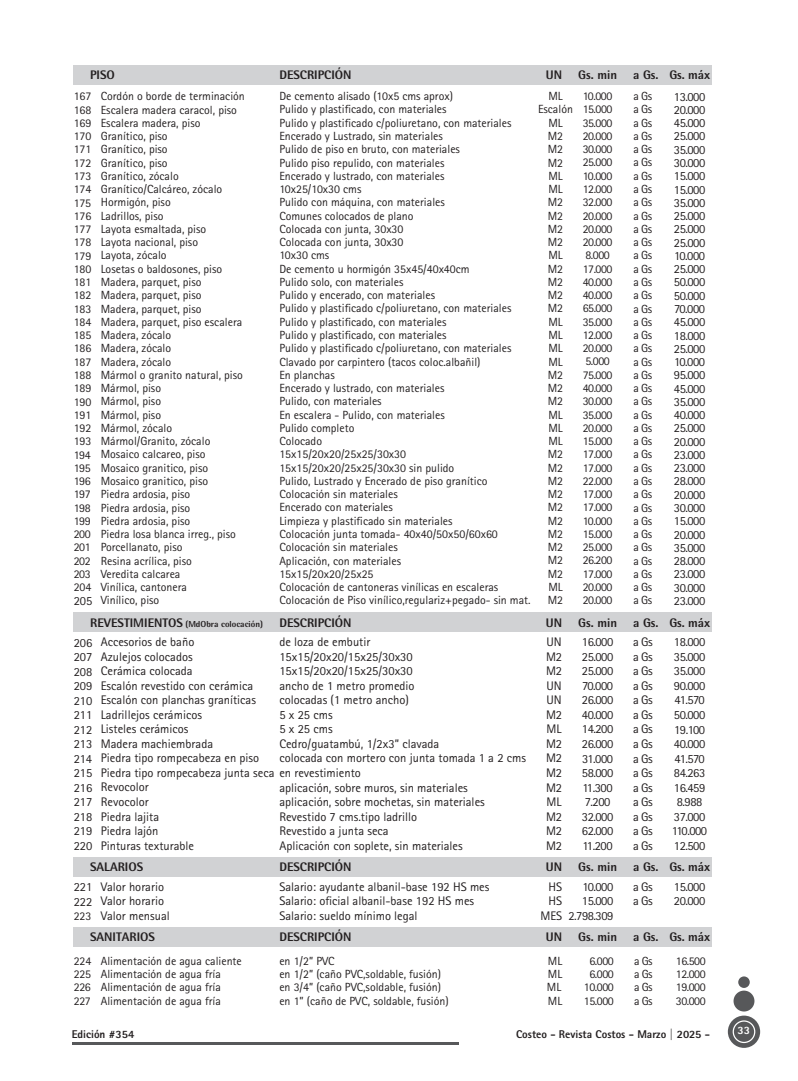
<style>
.page{position:relative;width:798px;height:1081px;background:#fff}
.page>*{position:absolute;margin:0;border:0;box-sizing:border-box;transform-origin:0 0}
.t1{font:12.38px/14.5px "Rotis Sans Serif Std";color:#231f20}
.t2{font:12.38px/14.5px "Rotis Sans Serif Std";letter-spacing:-.04em;color:#231f20}
.t3{font:800 12.38px "Rotis Semi Sans Std";color:#231f20}
.t4{font:11.75px/13.2px "Rotis Sans Serif Std";color:#231f20;text-align:justify}
.t5{font:11.75px/13.2px "Rotis Sans Serif Std";letter-spacing:-.04em;color:#231f20}
.t6{font:800 11.25px "Rotis Sans Serif Std";color:#231f20}
.t7{font:800 11.25px "Rotis Sans Serif Std";color:#fff}
.t8{font:800 8.75px "Rotis Semi Sans Std";color:#231f20}
.s1{font-size:12.38px}
</style>
<div class="page">
<div style="left:738px;top:976px;width:11px;height:12px;background:#57585a;border-radius:50%"></div>
<div style="left:733px;top:990px;width:21px;height:21px;background:#57585a;border-radius:50%"></div>
<svg style="left:727px;top:1015px;width:32px;height:33px"></svg>
<div style="left:732px;top:1020px;width:23px;height:23px;border:1px solid #fff;border-radius:50%"></div>
<hr style="left:72px;top:1042px;width:386px;height:3px;background:#57585a">
<div style="left:74px;top:65px;width:637px;height:20px;background:#d1d2d4"></div>
<div style="left:74px;top:612px;width:637px;height:20px;background:#d1d2d4"></div>
<div style="left:74px;top:857px;width:637px;height:20px;background:#d1d2d4"></div>
<div style="left:74px;top:927px;width:637px;height:19px;background:#d1d2d4"></div>
<p class="t3" style="left:90px;top:67px;width:26px">PISO</p>
<p class="t3" style="left:279px;top:67px;width:74px">DESCRIPCIÓN</p>
<p class="t3" style="left:545px;top:67px;width:18px">UN</p>
<p class="t3" style="left:578px;top:67px;width:40px">Gs. min</p>
<p class="t3" style="left:632px;top:67px;width:79px">a Gs. Gs. máx</p>
<p class="t4" style="left:101px;top:90px;width:145px;text-align:left">Cordón o borde de terminación<br>Escalera madera caracol, piso<br>Escalera madera, piso<br>Granítico, piso<br>Granítico, piso<br>Granítico, piso<br>Granítico, zócalo<br>Granítico/Calcáreo, zócalo<br>Hormigón, piso<br>Ladrillos, piso<br>Layota esmaltada, piso<br>Layota nacional, piso<br>Layota, zócalo<br>Losetas o baldosones, piso<br>Madera, parquet, piso<br>Madera, parquet, piso<br>Madera, parquet, piso<br>Madera, parquet, piso escalera<br>Madera, zócalo<br>Madera, zócalo<br>Madera, zócalo<br>Mármol o granito natural, piso<br>Mármol, piso<br>Mármol, piso<br>Mármol, piso<br>Mármol, zócalo<br>Mármol/Granito, zócalo<br>Mosaico calcareo, piso<br>Mosaico granitico, piso<br>Mosaico granitico, piso<br>Piedra ardosia, piso<br>Piedra ardosia, piso<br>Piedra ardosia, piso<br>Piedra losa blanca irreg., piso<br>Porcellanato, piso<br>Resina acrílica, piso<br>Veredita calcarea<br>Vinílica, cantonera<br>Vinílico, piso</p>
<p class="t4" style="left:279px;top:90px;width:253px;text-align:left">De cemento alisado (10x5 cms aprox)<br>Pulido y plastificado, con materiales<br>Pulido y plastificado c/poliuretano, con materiales Encerado y Lustrado, sin materiales<br>Pulido de piso en bruto, con materiales<br>Pulido piso repulido, con materiales<br>Encerado y lustrado, con materiales<br>10x25/10x30 cms<br>Pulido con máquina, con materiales<br>Comunes colocados de plano<br>Colocada con junta, 30x30<br>Colocada con junta, 30x30<br>10x30 cms<br>De cemento u hormigón 35x45/40x40cm<br>Pulido solo, con materiales<br>Pulido y encerado, con materiales<br>Pulido y plastificado c/poliuretano, con materiales Pulido y plastificado, con materiales<br>Pulido y plastificado, con materiales<br>Pulido y plastificado c/poliuretano, con materiales Clavado por carpintero (tacos coloc.albañil)<br>En planchas<br>Encerado y lustrado, con materiales<br>Pulido, con materiales<br>En escalera - Pulido, con materiales<br>Pulido completo<br>Colocado<br>15x15/20x20/25x25/30x30<br>15x15/20x20/25x25/30x30 sin pulido<br>Pulido, Lustrado y Encerado de piso granítico Colocación sin materiales<br>Encerado con materiales<br>Limpieza y plastificado sin materiales<br>Colocación junta tomada- 40x40/50x50/60x60<br>Colocación sin materiales<br>Aplicación, con materiales<br>15x15/20x20/25x25<br>Colocación de cantoneras vinílicas en escaleras Colocación de Piso vinílico,regulariz+pegado- sin mat.</p>
<p class="t4" style="left:538px;top:89px;width:36px;text-align:center">ML<br>Escalón<br>ML<br>M2<br>M2<br>M2<br>ML<br>ML<br>M2<br>M2<br>M2<br>M2<br>ML<br>M2<br>M2<br>M2<br>M2<br>ML<br>ML<br>ML<br>ML<br>M2<br>M2<br>M2<br>ML<br>ML<br>ML<br>M2<br>M2<br>M2<br>M2<br>M2<br>M2<br>M2<br>M2<br>M2<br>M2<br>ML<br>M2</p>
<p class="t5" style="left:582px;top:89px;width:31px">10.000<br>15.000<br>35.000<br>20.000<br>30.000<br>25.000<br>10.000<br>12.000<br>32.000<br>20.000<br>20.000<br>20.000<br>8.000<br>17.000<br>40.000<br>40.000<br>65.000<br>35.000<br>12.000<br>20.000<br>5.000<br>75.000<br>40.000<br>30.000<br>35.000<br>20.000<br>15.000<br>17.000<br>17.000<br>22.000<br>17.000<br>17.000<br>10.000<br>15.000<br>25.000<br>26.200<br>17.000<br>20.000<br>20.000</p>
<p class="t4" style="left:633px;top:89px;width:20px">a Gs a Gs a Gs a Gs a Gs a Gs a Gs a Gs a Gs a Gs a Gs a Gs a Gs a Gs a Gs a Gs a Gs a Gs a Gs a Gs a Gs a Gs a Gs a Gs a Gs a Gs a Gs a Gs a Gs a Gs a Gs a Gs a Gs a Gs a Gs a Gs a Gs a Gs a Gs</p>
<p class="t1" style="left:673px;top:90px;width:33px;line-height:13.2px;text-align:justify">13.000<br>20.000<br>45.000<br>25.000<br>35.000<br>30.000<br>15.000<br>15.000<br>35.000<br>25.000<br>25.000<br>25.000<br>10.000<br>25.000<br>50.000<br>50.000<br>70.000<br>45.000<br>18.000<br>25.000<br>10.000<br>95.000<br>45.000<br>35.000<br>40.000<br>25.000<br>20.000<br>23.000<br>23.000<br>28.000<br>20.000<br>30.000<br>15.000<br>20.000<br>35.000<br>28.000<br>23.000<br>30.000<br>23.000</p>
<p class="t4" style="left:74px;top:90px;width:19px">167<br>168<br>169<br>170<br>171<br>172<br>173<br>174<br>175<br>176<br>177<br>178<br>179<br>180<br>181<br>182<br>183<br>184<br>185<br>186<br>187<br>188<br>189<br>190<br>191<br>192<br>193<br>194<br>195<br>196<br>197<br>198<br>199<br>200<br>201<br>202<br>203<br>204</p>
<p class="t1" style="left:74px;top:593px;width:20px">205</p>
<p class="t1" style="left:74px;top:635px;width:20px;text-align:justify">206<br>207<br>208<br>209<br>210<br>211<br>212<br>213<br>214<br>215<br>216<br>217<br>218<br>219<br>220</p>
<p class="t1" style="left:74px;top:879px;width:20px">221<br>222</p>
<p class="t8" style="left:90px;top:618px;width:174px"><span class="s1">REVESTIMIENTOS</span> (MdObra colocación)</p>
<p class="t3" style="left:279px;top:614px;width:74px">DESCRIPCIÓN</p>
<p class="t3" style="left:545px;top:614px;width:18px">UN</p>
<p class="t3" style="left:578px;top:614px;width:40px">Gs. min</p>
<p class="t3" style="left:632px;top:614px;width:79px">a Gs. Gs. máx</p>
<p class="t1" style="left:546px;top:635px;width:18px;text-align:justify">UN M2<br>M2<br>UN UN M2<br>ML M2<br>M2<br>M2<br>M2<br>ML M2<br>M2<br>M2</p>
<p class="t2" style="left:581px;top:635px;width:33px">16.000<br>25.000<br>25.000<br>70.000<br>26.000<br>40.000<br>14.200<br>26.000<br>31.000<br>58.000<br>11.300<br>7.200<br>32.000<br>62.000<br>11.200</p>
<p class="t1" style="left:632px;top:635px;width:21px;text-align:justify">a Gs a Gs a Gs a Gs a Gs a Gs a Gs a Gs a Gs a Gs a Gs a Gs a Gs a Gs a Gs</p>
<p class="t2" style="left:671px;top:635px;width:37px;text-align:center">18.000<br>35.000<br>35.000<br>90.000<br>41.570<br>50.000<br>19.100<br>40.000<br>41.570<br>84.263<br>16.459<br>8.988<br>37.000<br>110.000<br>12.500</p>
<p class="t1" style="left:101px;top:635px;width:261px">Accesorios de baño<br>Azulejos colocados<br>Cerámica colocada<br>Escalón revestido con cerámica<br>Escalón con planchas graníticas<br>Ladrillejos cerámicos<br>Listeles cerámicos<br>Madera machiembrada<br>Piedra tipo rompecabeza en piso<br>Piedra tipo rompecabeza junta seca en revestimiento<br>Revocolor<br>Revocolor<br>Piedra lajita<br>Piedra lajón<br>Pinturas texturable</p>
<p class="t1" style="left:279px;top:635px;width:248px">de loza de embutir<br>15x15/20x20/15x25/30x30<br>15x15/20x20/15x25/30x30<br>ancho de 1 metro promedio<br>colocadas (1 metro ancho)<br>5 x 25 cms<br>5 x 25 cms<br>Cedro/guatambú, 1/2x3” clavada<br>colocada con mortero con junta tomada 1 a 2 cms</p>
<p class="t1" style="left:279px;top:780px;width:207px">aplicación, sobre muros, sin materiales aplicación, sobre mochetas, sin materiales Revestido 7 cms.tipo ladrillo<br>Revestido a junta seca<br>Aplicación con soplete, sin materiales</p>
<p class="t3" style="left:90px;top:859px;width:55px">SALARIOS</p>
<p class="t3" style="left:279px;top:859px;width:74px">DESCRIPCIÓN</p>
<p class="t3" style="left:545px;top:859px;width:18px">UN</p>
<p class="t3" style="left:578px;top:859px;width:40px">Gs. min</p>
<p class="t3" style="left:632px;top:859px;width:79px">a Gs. Gs. máx</p>
<p class="t1" style="left:101px;top:879px;width:70px">Valor horario<br>Valor horario<br>Valor mensual</p>
<p class="t1" style="left:279px;top:879px;width:211px">Salario: ayudante albanil-base 192 HS mes<br>Salario: oficial albanil-base 192 HS mes<br>Salario: sueldo mínimo legal</p>
<p class="t1" style="left:540px;top:879px;width:23px;text-align:right">HS<br>HS<br>MES</p>
<p class="t2" style="left:568px;top:879px;width:46px;text-align:right">10.000<br>15.000<br>2.798.309</p>
<p class="t1" style="left:633px;top:879px;width:21px">a Gs a Gs</p>
<p class="t2" style="left:673px;top:879px;width:33px">15.000<br>20.000</p>
<p class="t4" style="left:74px;top:909px;width:19px">223</p>
<p class="t4" style="left:74px;top:954px;width:19px">224<br>225<br>226<br>227</p>
<p class="t4" style="left:101px;top:954px;width:142px;text-align:left">Alimentación de agua caliente<br>Alimentación de agua fría<br>Alimentación de agua fría<br>Alimentación de agua fría</p>
<p class="t4" style="left:279px;top:954px;width:171px;text-align:left">en 1/2” PVC<br>en 1/2” (caño PVC,soldable, fusión) en 3/4” (caño PVC,soldable, fusión) en 1” (caño de PVC, soldable, fusión)</p>
<p class="t4" style="left:546px;top:954px;width:17px">ML ML ML ML</p>
<p class="t5" style="left:583px;top:954px;width:31px;text-align:center">6.000<br>6.000<br>10.000<br>15.000</p>
<p class="t3" style="left:90px;top:929px;width:66px">SANITARIOS</p>
<p class="t3" style="left:279px;top:929px;width:74px">DESCRIPCIÓN</p>
<p class="t3" style="left:545px;top:929px;width:18px">UN</p>
<p class="t3" style="left:578px;top:929px;width:40px">Gs. min</p>
<p class="t3" style="left:632px;top:929px;width:79px">a Gs. Gs. máx</p>
<p class="t4" style="left:633px;top:954px;width:20px">a Gs a Gs a Gs a Gs</p>
<p class="t4" style="left:675px;top:954px;width:31px">16.500<br>12.000<br>19.000</p>
<p class="t4" style="left:675px;top:994px;width:31px">30.000</p>
<p class="t6" style="left:72px;top:1027px;width:64px">Edición #354</p>
<p class="t6" style="left:516px;top:1027px;width:195px">Costeo - Revista Costos - Marzo | 2025 -</p>
<p class="t7" style="left:737px;top:1023px;width:14px">33</p>
</div>
